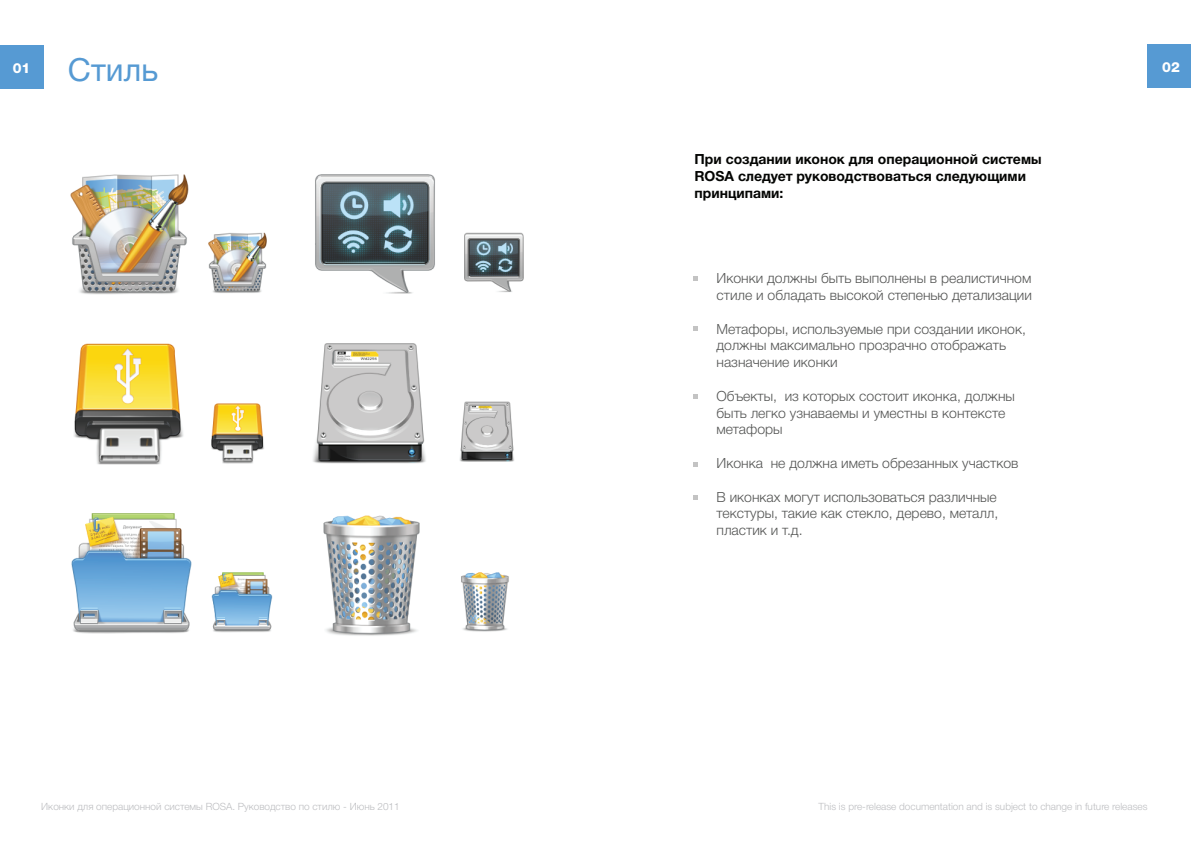
<style>
.page{position:relative;width:1191px;height:842px;background:#fff}
.page>*{position:absolute;margin:0;border:0;box-sizing:border-box;transform-origin:0 0}
.t1{font:32px "Helvetica 5 Normal";color:#569ad3}
.t2{font:14px/16.8px "Helvetica 4 Light";color:#535453}
.t3{font:14px/16.8px "Helvetica 7 Bold";color:#040503}
.t4{font:14px "Helvetica 8 Heavy";color:#fff}
.t5{font:10px "Helvetica 4 Light";color:#bcbdc0}
</style>
<div class="page">
<div style="left:0;top:46px;width:43px;height:43px;background:#569ad3"></div>
<div style="left:1148px;top:45px;width:43px;height:43px;background:#569ad3"></div>
<svg style="left:693px;top:276px;width:4px;height:5px"></svg>
<svg style="left:693px;top:326px;width:4px;height:5px"></svg>
<svg style="left:693px;top:394px;width:4px;height:4px"></svg>
<svg style="left:693px;top:462px;width:4px;height:5px"></svg>
<svg style="left:693px;top:495px;width:4px;height:5px"></svg>
<img style="left:70px;top:174px;width:454px;height:462px">
<p class="t4" style="left:13px;top:60px;width:19px">01</p>
<h1 class="t1" style="left:68px;top:52px;width:92px">Стиль</h1>
<p class="t3" style="left:694px;top:151px;width:348px">При создании иконок для операционной системы<br>ROSA следует руководствоваться следующими принципами:</p>
<p class="t2" style="left:716px;top:270px;width:317px">Иконки должны быть выполнены в реалистичном стиле и обладать высокой степенью детализации</p>
<p class="t2" style="left:716px;top:320px;width:311px">Метафоры, используемые при создании иконок, должны максимально прозрачно отображать назначение иконки</p>
<p class="t2" style="left:716px;top:388px;width:300px">Объекты, из которых состоит иконка, должны быть легко узнаваемы и уместны в контексте метафоры</p>
<p class="t2" style="left:716px;top:455px;width:303px">Иконка не должна иметь обрезанных участков</p>
<p class="t2" style="left:716px;top:488px;width:283px;text-align:justify">В иконках могут использоваться различные текстуры, такие как стекло, дерево, металл, пластик и т.д.</p>
<p class="t4" style="left:1162px;top:59px;width:19px">02</p>
<p class="t5" style="left:41px;top:801px;width:360px">Иконки для операционной системы ROSA. Руководство по стилю - Июнь 2011</p>
<p class="t5" style="left:818px;top:801px;width:330px">This is pre-release documentation and is subject to change in future releases</p>
</div>
